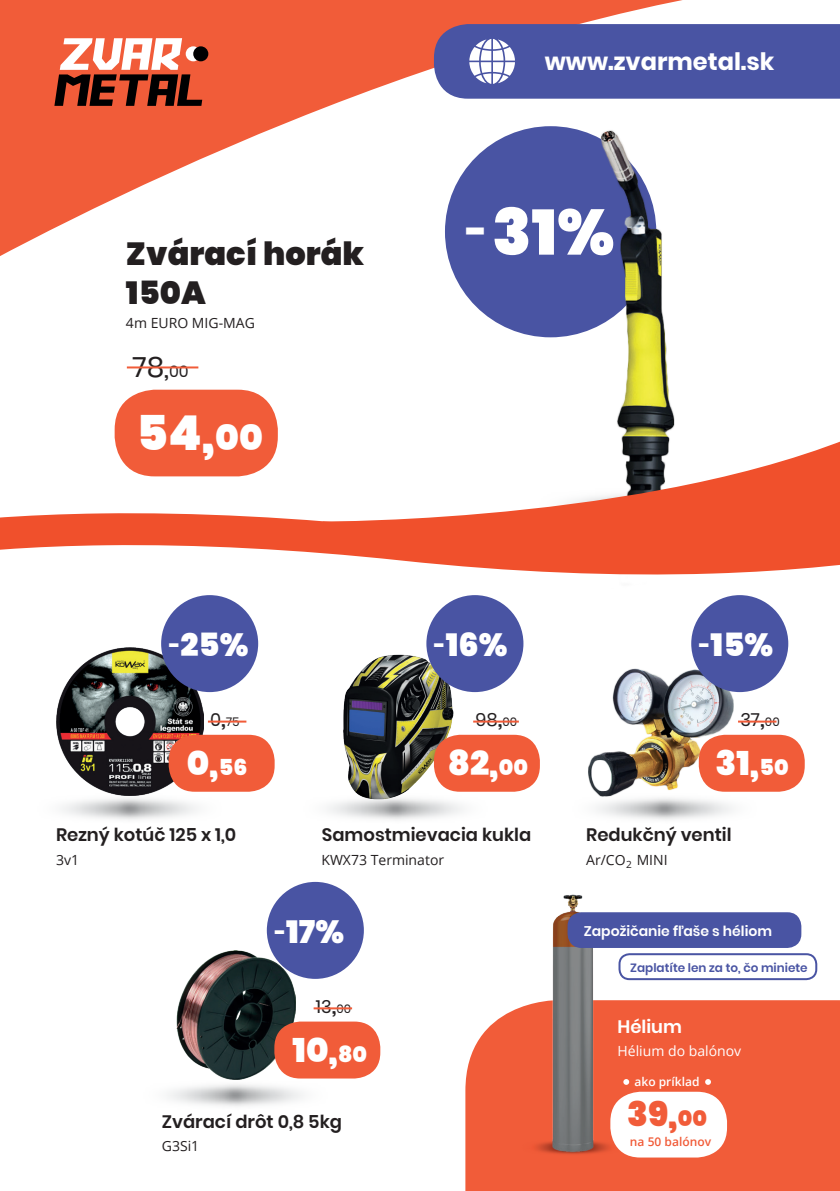
<style>
.page{position:relative;width:840px;height:1191px;background:#fff}
.page>*{position:absolute;margin:0;border:0;box-sizing:border-box;transform-origin:0 0}
.t1{font:900 64px "Poppins";color:#fff}
.t2{font:900 48px "Poppins";color:#fff}
.t3{font:900 34px "Poppins";color:#fff}
.t4{font:900 34px "Poppins";color:#f15c39}
.t5{font:900 32px "Poppins";color:#231f20}
.t6{font:900 32px "Poppins";color:#fff}
.t7{font:28px "Poppins";color:#231f20}
.t8{font:700 24px "Poppins";color:#fff}
.t9{font:600 18px "Poppins";color:#231f20}
.t10{font:18px "Poppins";color:#231f20}
.t11{font:600 18px "Poppins";color:#fff}
.t12{font:14px "Open Sans";color:#231f20}
.t13{font:600 14px "Poppins";color:#fff}
.t14{font:14px "Open Sans";color:#fff}
.t15{font:600 12px "Poppins";color:#4954a3}
.t16{font:600 12px "Open Sans";color:#f15c39}
.t17{font:600 12px "Open Sans";color:#fff}
.t18{font:12px "Poppins";color:#231f20}
.t19{font:10px "Open Sans";color:#231f20}
.s1{font-size:16px}
.s2{font-size:36px}
.s3{font-size:20px}
.s4{font-size:28px}
.s5{font-size:22px}
</style>
<div class="page">
<svg style="left:0;top:0;width:683px;height:256px;fill:#f15c39"></svg>
<img style="left:433px;top:99px;width:250px;height:321px">
<div style="left:115px;top:390px;width:163px;height:86px;background:#f15c39;border-radius:40px"></div>
<hr style="left:127px;top:366px;width:71px;height:2px;background:#f15c39">
<div style="left:193px;top:46px;width:15px;height:15px;background:#000001;border-radius:50%"></div>
<svg style="left:54px;top:38px;width:148px;height:68px"></svg>
<img style="left:56px;top:648px;width:147px;height:92px">
<img style="left:58px;top:740px;width:139px;height:80px">
<div style="left:169px;top:735px;width:105px;height:56px;background:#f15c39;border-radius:26px"></div>
<div style="left:161px;top:595px;width:97px;height:97px;background:#4954a3;border-radius:50%"></div>
<hr style="left:208px;top:720px;width:38px;height:2px;background:#f15c39">
<img style="left:176px;top:950px;width:119px;height:76px">
<img style="left:167px;top:1026px;width:214px;height:80px">
<div style="left:274px;top:1021px;width:106px;height:57px;background:#f15c39;border-radius:26px"></div>
<div style="left:267px;top:882px;width:96px;height:97px;background:#4954a3;border-radius:50%"></div>
<hr style="left:313px;top:1007px;width:39px;height:2px;background:#f15c39">
<img style="left:343px;top:631px;width:139px;height:109px">
<img style="left:197px;top:740px;width:269px;height:80px">
<div style="left:433px;top:735px;width:106px;height:56px;background:#f15c39;border-radius:26px"></div>
<div style="left:426px;top:595px;width:97px;height:97px;background:#4954a3;border-radius:50%"></div>
<hr style="left:473px;top:720px;width:45px;height:2px;background:#f15c39">
<img style="left:612px;top:668px;width:131px;height:72px">
<img style="left:466px;top:740px;width:339px;height:80px">
<div style="left:698px;top:735px;width:106px;height:56px;background:#f15c39;border-radius:26px"></div>
<div style="left:690px;top:595px;width:97px;height:97px;background:#4954a3;border-radius:50%"></div>
<hr style="left:737px;top:720px;width:39px;height:2px;background:#f15c39">
<svg style="left:0;top:513px;width:839px;height:62px;fill:#f0502c"></svg>
<div style="left:465px;top:1000px;width:374px;height:191px;background:#f15c39"></div>
<img style="left:468px;top:894px;width:212px;height:266px">
<div style="left:610px;top:1091px;width:116px;height:66px;background:#fff;border-radius:30px"></div>
<div style="left:567px;top:912px;width:233px;height:36px;background:#4954a3;border-radius:14px"></div>
<div style="left:618px;top:953px;width:198px;height:27px;border:2px solid #4954a3;border-radius:10px"></div>
<svg style="left:322px;top:420px;width:517px;height:142px"></svg>
<svg style="left:704px;top:1079px;width:6px;height:5px"></svg>
<svg style="left:623px;top:1079px;width:5px;height:5px"></svg>
<svg style="left:433px;top:24px;width:406px;height:75px;background:#555da6"></svg>
<h3 class="t5" style="left:126px;top:236px;width:239px">Zvárací horák</h3>
<h3 class="t5" style="left:126px;top:274px;width:81px">150A</h3>
<p class="t12" style="left:126px;top:313px;width:130px">4m EURO MIG-MAG</p>
<h3 class="t7" style="left:132px;top:351px;width:58px">78,<span class="s1">00</span></h3>
<h2 class="t2" style="left:136px;top:406px;width:128px">54,<span class="s2">00</span></h2>
<h3 class="t6" style="left:169px;top:626px;width:81px"><span class="s3">-</span>25%</h3>
<p class="t10" style="left:210px;top:709px;width:17px">0<span class="s4">,</span></p>
<p class="t18" style="left:226px;top:715px;width:15px">75</p>
<h3 class="t3" style="left:187px;top:744px;width:62px">0,<span class="s5">56</span></h3>
<h3 class="t8" style="left:544px;top:48px;width:231px">www.zvarmetal.sk</h3>
<h1 class="t1" style="left:465px;top:195px;width:150px"><sup>-</sup>31%</h1>
<h3 class="t6" style="left:433px;top:626px;width:75px"><span class="s3">-</span>16%</h3>
<h3 class="t6" style="left:698px;top:626px;width:76px"><span class="s3">-</span>15%</h3>
<p class="t10" style="left:475px;top:709px;width:29px">98<span class="s4">,</span></p>
<p class="t18" style="left:502px;top:715px;width:16px">00</p>
<p class="t10" style="left:740px;top:709px;width:26px">37<span class="s4">,</span></p>
<p class="t18" style="left:764px;top:715px;width:16px">00</p>
<h3 class="t3" style="left:447px;top:744px;width:82px">82,<span class="s5">00</span></h3>
<h3 class="t3" style="left:715px;top:744px;width:74px">31,<span class="s5">50</span></h3>
<p class="t9" style="left:56px;top:824px;width:182px">Rezný kotúč 125 x 1,0</p>
<p class="t12" style="left:56px;top:850px;width:25px">3v1</p>
<p class="t9" style="left:321px;top:824px;width:211px">Samostmievacia kukla</p>
<p class="t12" style="left:321px;top:850px;width:124px">KWX73 Terminator</p>
<h3 class="t6" style="left:274px;top:913px;width:71px"><span class="s3">-</span>17%</h3>
<p class="t10" style="left:316px;top:996px;width:22px">13<span class="s4">,</span></p>
<p class="t18" style="left:336px;top:1002px;width:16px">00</p>
<h3 class="t3" style="left:292px;top:1030px;width:76px">10,<span class="s5">80</span></h3>
<p class="t9" style="left:162px;top:1111px;width:182px">Zvárací drôt 0,8 5kg</p>
<p class="t12" style="left:162px;top:1136px;width:39px">G3Si1</p>
<p class="t9" style="left:586px;top:824px;width:147px">Redukčný ventil</p>
<p class="t12" style="left:586px;top:850px;width:83px">Ar/CO MINI</p>
<p class="t19" style="left:625px;top:858px;width:7px">2</p>
<p class="t13" style="left:583px;top:923px;width:190px">Zapožičanie fľaše s héliom</p>
<p class="t15" style="left:630px;top:960px;width:179px">Zaplatíte len za to, čo miniete</p>
<p class="t11" style="left:617px;top:1016px;width:66px">Hélium</p>
<p class="t14" style="left:617px;top:1041px;width:125px">Hélium do balónov</p>
<p class="t17" style="left:634px;top:1073px;width:66px">ako príklad</p>
<h3 class="t4" style="left:626px;top:1094px;width:81px">39,<span class="s5">00</span></h3>
<p class="t16" style="left:629px;top:1133px;width:83px">na 50 balónov</p>
</div>
